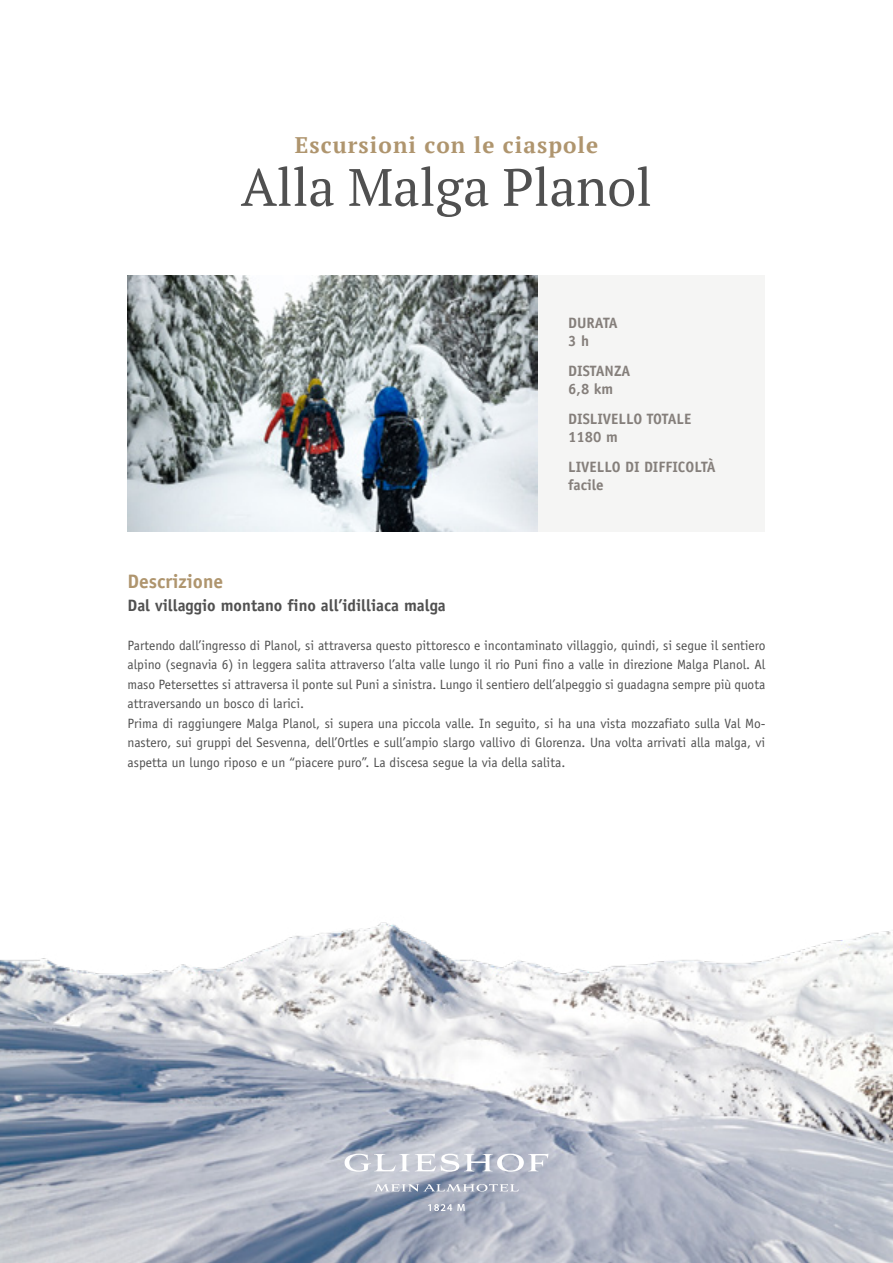
<style>
.page{position:relative;width:893px;height:1263px;background:#fff}
.page>*{position:absolute;margin:0;border:0;box-sizing:border-box;transform-origin:0 0}
.t1{font:52.5px "PT Serif";color:#505050}
.t2{font:700 22.5px "PT Serif";letter-spacing:.05em;color:#af956e}
.t3{font:700 19.5px "Officina Sans Std";color:#af956e}
.t4{font:700 16.5px "Officina Sans Std";color:#505050}
.t5{font:700 15px/18px "Officina Sans Std";color:#857f7b}
.t6{font:13.5px/19.5px "Officina Sans Std";color:#505050}
</style>
<div class="page">
<img style="left:0;top:922px;width:893px;height:341px">
<svg style="left:345px;top:1154px;width:203px;height:18px"></svg>
<svg style="left:374px;top:1184px;width:145px;height:7px"></svg>
<svg style="left:428px;top:1204px;width:37px;height:7px"></svg>
<div style="left:537px;top:275px;width:228px;height:256px;background:#f5f5f4"></div>
<img style="left:128px;top:275px;width:409px;height:256px">
<h2 class="t2" style="left:295px;top:130px;width:305px">Escursioni con le ciaspole</h2>
<h1 class="t1" style="left:241px;top:152px;width:413px">Alla Malga Planol</h1>
<p class="t5" style="left:568px;top:314px;width:51px">DURATA<br>3 h</p>
<p class="t5" style="left:568px;top:362px;width:64px">DISTANZA<br>6,8 km</p>
<p class="t5" style="left:568px;top:410px;width:125px">DISLIVELLO TOTALE<br>1180 m</p>
<p class="t5" style="left:568px;top:458px;width:149px">LIVELLO DI DIFFICOLTÀ facile</p>
<h3 class="t3" style="left:128px;top:569px;width:97px">Descrizione</h3>
<p class="t4" style="left:128px;top:595px;width:320px">Dal villaggio montano fino all’idilliaca malga</p>
<p class="t6" style="left:128px;top:635px;width:639px">Partendo dall’ingresso di Planol, si attraversa questo pittoresco e incontaminato villaggio, quindi, si segue il sentiero alpino (segnavia 6) in leggera salita attraverso l’alta valle lungo il rio Puni fino a valle in direzione Malga Planol. Al maso Petersettes si attraversa il ponte sul Puni a sinistra. Lungo il sentiero dell’alpeggio si guadagna sempre più quota attraversando un bosco di larici.<br>Prima di raggiungere Malga Planol, si supera una piccola valle. In seguito, si ha una vista mozzafiato sulla Val Mo&shy;nastero, sui gruppi del Sesvenna, dell’Ortles e sull’ampio slargo vallivo di Glorenza. Una volta arrivati alla malga, vi aspetta un lungo riposo e un “piacere puro”. La discesa segue la via della salita.</p>
</div>
